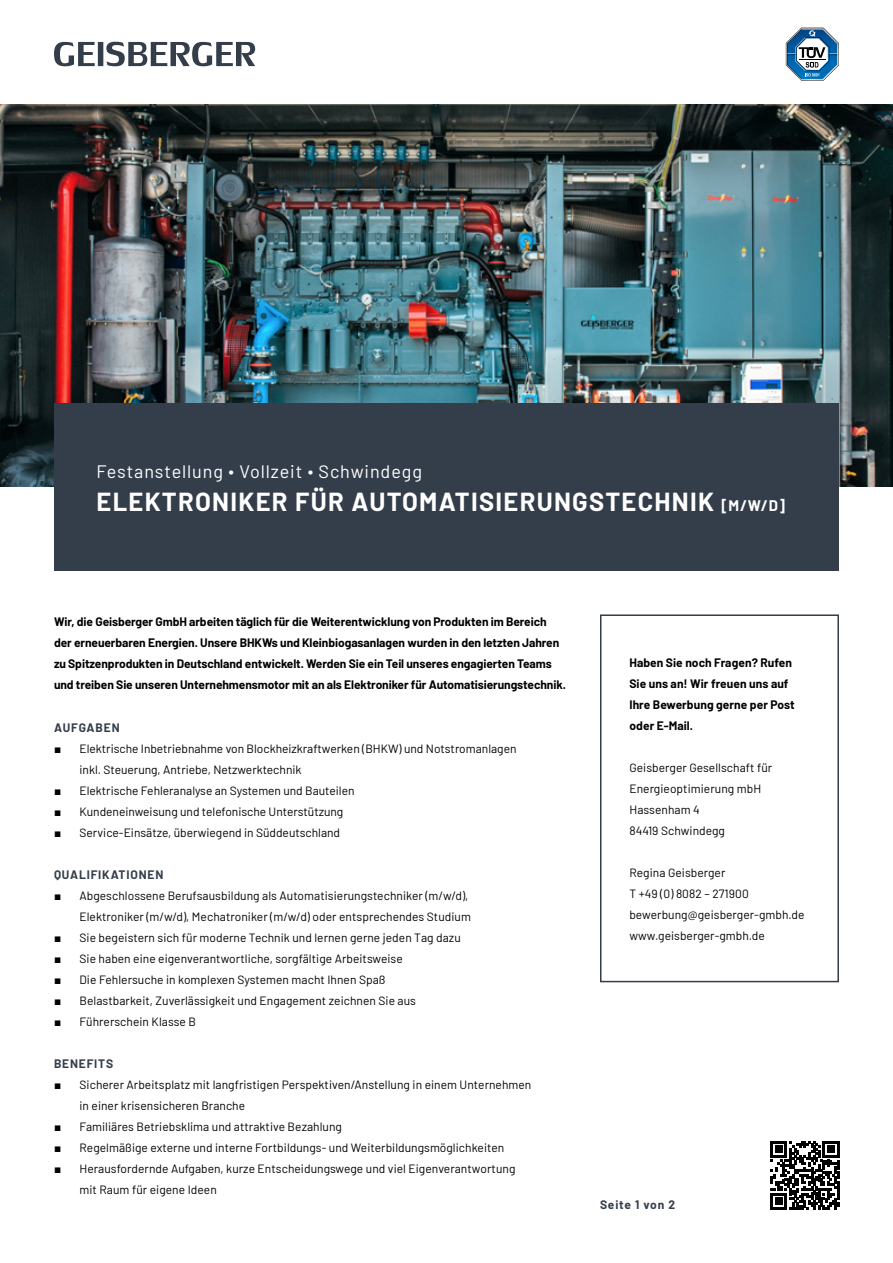
<style>
.page{position:relative;width:893px;height:1263px;background:#fff}
.page>*{position:absolute;margin:0;border:0;box-sizing:border-box;transform-origin:0 0}
.t1{font:700 25.5px "Barlow";letter-spacing:.05em;color:#fff}
.t2{font:18px "Barlow";letter-spacing:.05em;color:#fff}
.t3{font:12px/21px "Barlow";letter-spacing:.005em;color:#000}
.t4{font:700 12px/21px "Barlow";letter-spacing:-.005em;color:#000}
.t5{font:700 12px "Barlow";letter-spacing:.07em;color:#343e4b}
.s1{font-size:15px}
.s2{font-family:"Arial";font-weight:900}
</style>
<div class="page">
<div style="left:600px;top:614px;width:239px;height:368px;border:2px solid #343e4b"></div>
<svg style="left:54px;top:42px;width:201px;height:24px"></svg>
<img style="left:0;top:104px;width:893px;height:382px">
<div style="left:54px;top:403px;width:785px;height:167px;background:#343e4b"></div>
<svg style="left:770px;top:1141px;width:69px;height:68px"></svg>
<svg style="left:786px;top:28px;width:53px;height:53px"></svg>
<h2 class="t2" style="left:97px;top:458px;width:327px">Festanstellung ∙ Vollzeit ∙ Schwindegg</h2>
<h1 class="t1" style="left:97px;top:483px;width:690px">ELEKTRONIKER FÜR AUTOMATISIERUNGSTECHNIK <span class="s1">[M/W/D]</span></h1>
<p class="t4" style="left:54px;top:611px;width:513px">Wir, die Geisberger GmbH arbeiten täglich für die Weiterentwicklung von Produkten im Bereich der erneuerbaren Energien. Unsere BHKWs und Kleinbiogasanlagen wurden in den letzten Jahren zu Spitzenprodukten in Deutschland entwickelt. Werden Sie ein Teil unseres engagierten Teams und treiben Sie unseren Unternehmensmotor mit an als Elektroniker für Automatisierungstechnik.</p>
<p class="t5" style="left:54px;top:718px;width:67px">AUFGABEN</p>
<p class="t3" style="left:80px;top:737px;width:438px;text-indent:-26px"><span class="s2">■</span> Elektrische Inbetriebnahme von Blockheizkraftwerken (BHKW) und Notstromanlagen inkl. Steuerung, Antriebe, Netzwerktechnik</p>
<p class="t3" style="left:54px;top:779px;width:302px"><span class="s2">■</span> Elektrische Fehleranalyse an Systemen und Bauteilen</p>
<p class="t3" style="left:54px;top:800px;width:291px"><span class="s2">■</span> Kundeneinweisung und telefonische Unterstützung</p>
<p class="t3" style="left:54px;top:821px;width:288px"><span class="s2">■</span> Service-Einsätze, überwiegend in Süddeutschland</p>
<p class="t5" style="left:54px;top:865px;width:111px">QUALIFIKATIONEN</p>
<p class="t3" style="left:54px;top:884px;width:418px;text-align:right"><span class="s2">■</span> Abgeschlossene Berufsausbildung als Automatisierungstechniker (m/w/d),<br>Elektroniker (m/w/d), Mechatroniker (m/w/d) oder entsprechendes Studium</p>
<p class="t3" style="left:54px;top:926px;width:408px"><span class="s2">■</span> Sie begeistern sich für moderne Technik und lernen gerne jeden Tag dazu</p>
<p class="t3" style="left:54px;top:947px;width:350px"><span class="s2">■</span> Sie haben eine eigenverantwortliche, sorgfältige Arbeitsweise</p>
<p class="t3" style="left:54px;top:968px;width:333px"><span class="s2">■</span> Die Fehlersuche in komplexen Systemen macht Ihnen Spaß</p>
<p class="t3" style="left:54px;top:989px;width:364px"><span class="s2">■</span> Belastbarkeit, Zuverlässigkeit und Engagement zeichnen Sie aus</p>
<p class="t3" style="left:54px;top:1010px;width:143px"><span class="s2">■</span> Führerschein Klasse B</p>
<p class="t5" style="left:54px;top:1054px;width:61px">BENEFITS</p>
<p class="t3" style="left:80px;top:1073px;width:453px;text-indent:-26px"><span class="s2">■</span> Sicherer Arbeitsplatz mit langfristigen Perspektiven/Anstellung in einem Unternehmen in einer krisensicheren Branche</p>
<p class="t3" style="left:54px;top:1115px;width:290px"><span class="s2">■</span> Familiäres Betriebsklima und attraktive Bezahlung</p>
<p class="t3" style="left:54px;top:1136px;width:452px"><span class="s2">■</span> Regelmäßige externe und interne Fortbildungs- und Weiterbildungsmöglichkeiten</p>
<p class="t3" style="left:80px;top:1157px;width:437px;text-indent:-26px"><span class="s2">■</span> Herausfordernde Aufgaben, kurze Entscheidungswege und viel Eigenverantwortung mit Raum für eigene Ideen</p>
<p class="t4" style="left:629px;top:651px;width:167px">Haben Sie noch Fragen? Rufen<br>Sie uns an! Wir freuen uns auf<br>Ihre Bewerbung gerne per Post oder E-Mail.</p>
<p class="t3" style="left:629px;top:756px;width:144px">Geisberger Gesellschaft für<br>Energieoptimierung mbH<br>Hassenham 4<br>84419 Schwindegg</p>
<p class="t3" style="left:629px;top:861px;width:177px">Regina Geisberger<br>T +49 (0) 8082 – 271900 bewerbung@geisberger-gmbh.de www.geisberger-gmbh.de</p>
<p class="t5" style="left:600px;top:1195px;width:77px">Seite 1 von 2</p>
</div>
